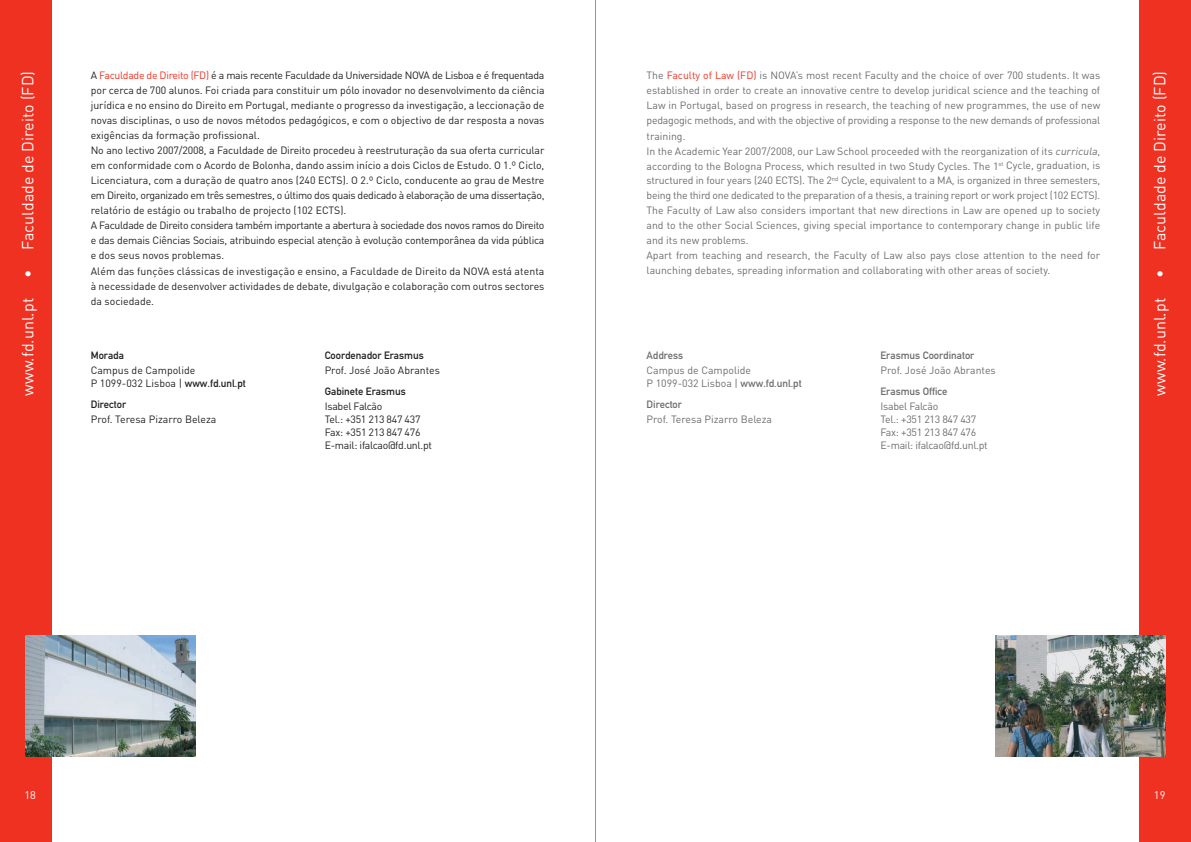
<style>
.page{position:relative;width:1191px;height:842px;background:#fff}
.page>*{position:absolute;margin:0;border:0;box-sizing:border-box;transform-origin:0 0}
.t1{font:16px "DIN";color:#fff}
.t2{font:11px "DIN";color:#fff}
.t3{font:10.5px/15px "DIN";color:#231f20}
.t4{font:10.5px/15px "DIN";color:#6c6d70}
.t5{font:10.5px/13px "DIN";letter-spacing:-.025em;color:#231f20}
.t6{font:10.5px/13px "DIN";letter-spacing:-.025em;color:#6c6d70}
.t7{font:500 10.5px "DIN";color:#231f20}
.t8{font:500 10.5px "DIN";color:#6c6d70}
.s1{color:#ef3122}
.s2{font-style:italic}
.s3{font-weight:500}
</style>
<div class="page">
<hr style="left:595px;top:0;width:1px;height:842px;background:#939598">
<div style="left:1140px;top:0;width:51px;height:842px;background:#ef3122"></div>
<div style="left:0;top:0;width:51px;height:842px;background:#ef3122"></div>
<img style="left:26px;top:635px;width:170px;height:122px">
<img style="left:995px;top:635px;width:170px;height:122px">
<h1 class="t1" style="left:18px;top:396px;width:326px;rotate:-90deg">www.fd.unl.pt • Faculdade de Direito (FD)</h1>
<p class="t3" style="left:91px;top:68px;width:455px">A <span class="s1">Faculdade de Direito (FD)</span> é a mais recente Faculdade da Universidade NOVA de Lisboa e é frequentada por cerca de 700 alunos. Foi criada para constituir um pólo inovador no desenvolvimento da ciência jurídica e no ensino do Direito em Portugal, mediante o progresso da investigação, a leccionação de novas disciplinas, o uso de novos métodos pedagógicos, e com o objectivo de dar resposta a novas exigências da formação profissional.<br>No ano lectivo 2007/2008, a Faculdade de Direito procedeu à reestruturação da sua oferta curricular em conformidade com o Acordo de Bolonha, dando assim início a dois Ciclos de Estudo. O 1.º Ciclo, Licenciatura, com a duração de quatro anos (240 ECTS). O 2.º Ciclo, conducente ao grau de Mestre em Direito, organizado em três semestres, o último dos quais dedicado à elaboração de uma dissertação, relatório de estágio ou trabalho de projecto (102 ECTS).<br>A Faculdade de Direito considera também importante a abertura à sociedade dos novos ramos do Direito e das demais Ciências Sociais, atribuindo especial atenção à evolução contemporânea da vida pública e dos seus novos problemas.<br>Além das funções clássicas de investigação e ensino, a Faculdade de Direito da NOVA está atenta à necessidade de desenvolver actividades de debate, divulgação e colaboração com outros sectores da sociedade.</p>
<p class="t4" style="left:646px;top:68px;width:455px">The <span class="s1">Faculty of Law (FD)</span> is NOVA’s most recent Faculty and the choice of over 700 students. It was established in order to create an innovative centre to develop juridical science and the teaching of Law in Portugal, based on progress in research, the teaching of new programmes, the use of new pedagogic methods, and with the objective of providing a response to the new demands of professional training.<br>In the Academic Year 2007/2008, our Law School proceeded with the reorganization of its <span class="s2">curricula</span>, according to the Bologna Process, which resulted in two Study Cycles. The 1<sup>st</sup> Cycle, graduation, is structured in four years (240 ECTS). The 2<sup>nd</sup> Cycle, equivalent to a MA, is organized in three semesters, being the third one dedicated to the preparation of a thesis, a training report or work project (102 ECTS).<br>The Faculty of Law also considers important that new directions in Law are opened up to society and to the other Social Sciences, giving special importance to contemporary change in public life and its new problems.<br>Apart from teaching and research, the Faculty of Law also pays close attention to the need for launching debates, spreading information and collaborating with other areas of society.</p>
<p class="t7" style="left:91px;top:349px;width:35px">Morada</p>
<p class="t3" style="left:91px;top:363px;width:157px;line-height:13px">Campus de Campolide<br>P 1099-032 Lisboa | <span class="s3">www.fd.unl.pt</span></p>
<p class="t7" style="left:91px;top:398px;width:37px">Director</p>
<p class="t3" style="left:91px;top:411px;width:127px">Prof. Teresa Pizarro Beleza</p>
<p class="t7" style="left:325px;top:349px;width:101px">Coordenador Erasmus</p>
<p class="t3" style="left:325px;top:362px;width:117px">Prof. José João Abrantes</p>
<p class="t7" style="left:325px;top:385px;width:83px">Gabinete Erasmus</p>
<p class="t5" style="left:325px;top:399px;width:109px">Isabel Falcão<br>Tel.: +351 213 847 437<br>Fax: +351 213 847 476<br>E-mail: ifalcao@fd.unl.pt</p>
<p class="t8" style="left:646px;top:349px;width:38px">Address</p>
<p class="t4" style="left:646px;top:363px;width:157px;line-height:13px">Campus de Campolide<br>P 1099-032 Lisboa | <span class="s3">www.fd.unl.pt</span></p>
<p class="t8" style="left:646px;top:398px;width:37px">Director</p>
<p class="t4" style="left:646px;top:411px;width:127px">Prof. Teresa Pizarro Beleza</p>
<p class="t8" style="left:880px;top:349px;width:95px">Erasmus Coordinator</p>
<p class="t4" style="left:880px;top:362px;width:117px">Prof. José João Abrantes</p>
<p class="t8" style="left:880px;top:385px;width:69px">Erasmus Office</p>
<p class="t6" style="left:880px;top:399px;width:109px">Isabel Falcão<br>Tel.: +351 213 847 437<br>Fax: +351 213 847 476<br>E-mail: ifalcao@fd.unl.pt</p>
<h1 class="t1" style="left:1149px;top:396px;width:326px;rotate:-90deg">www.fd.unl.pt • Faculdade de Direito (FD)</h1>
<p class="t2" style="left:25px;top:789px;width:13px">18</p>
<p class="t2" style="left:1154px;top:789px;width:13px">19</p>
</div>
